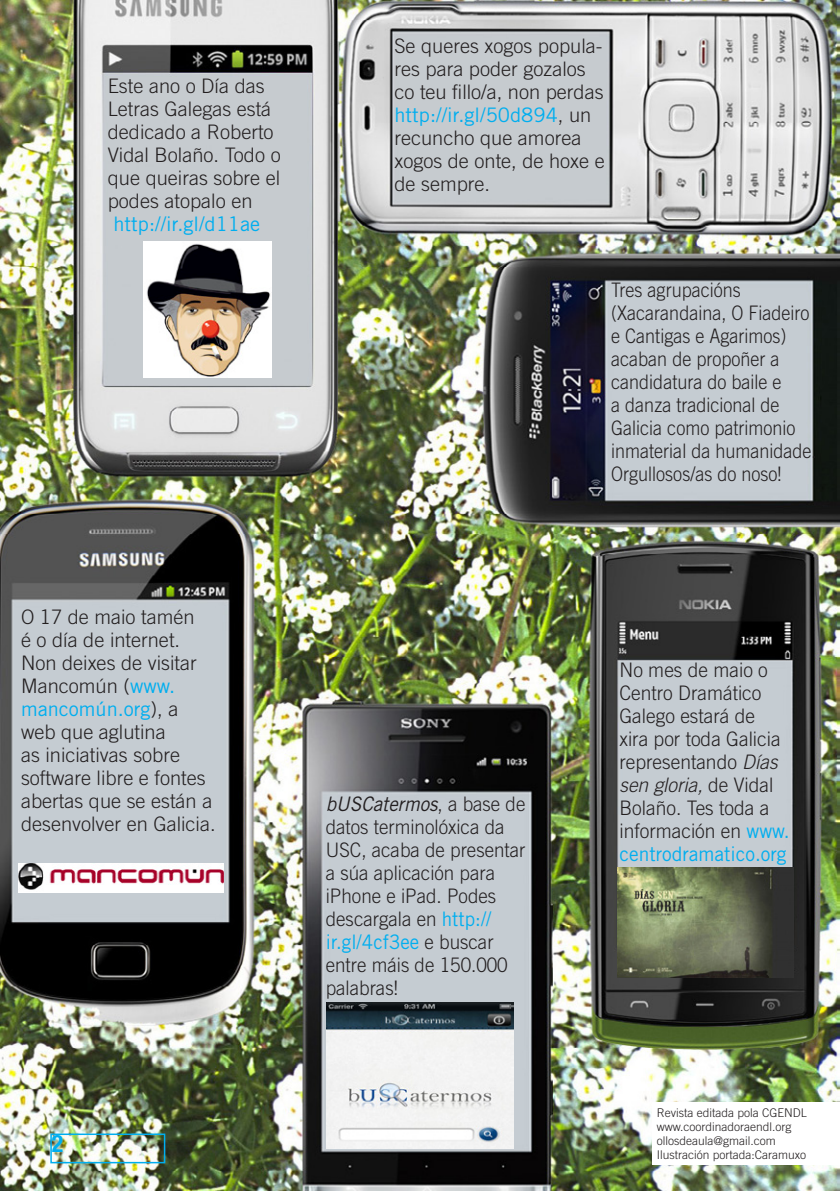
<style>
.page{position:relative;width:840px;height:1191px;background:#fff}
.page>*{position:absolute;margin:0;border:0;box-sizing:border-box;transform-origin:0 0}
.t1{font:700 condensed 24px "Helvetica Neue LT Std";color:#00aeef}
.t2{font:300 20px/23px "Trade Gothic LT Std";color:#231f20}
.t3{font:300 20px/23px "Trade Gothic LT Std";color:#231f20;scale:.9 1}
.t4{font:300 20px/23px "Trade Gothic LT Std";color:#231f20;scale:.94 1}
.t5{font:300 20px/23px "Trade Gothic LT Std";color:#231f20;scale:.96 1}
.t6{font:20px "Trade Gothic LT Std";color:#00aeef}
.t7{font:300 12px/13.8px "Trade Gothic LT Std";color:#231f20}
.s1{font-weight:400;color:#00aeef}
.s2{font-weight:400;font-style:italic}
.s3{font-style:italic}
</style>
<div class="page">
<img style="left:0;top:0;width:839px;height:1191px">
<div style="left:50px;top:1133px;width:115px;height:30px;border:2px solid #00aeef"></div>
<div style="left:652px;top:1102px;width:187px;height:62px;background:#fff"></div>
<img style="left:143px;top:241px;width:128px;height:136px">
<img style="left:18px;top:864px;width:205px;height:28px">
<img style="left:617px;top:867px;width:175px;height:110px">
<img style="left:326px;top:1002px;width:187px;height:146px">
<p class="t2" style="left:108px;top:74px;width:174px">Este ano o Día das<br>Letras Galegas está dedicado a Roberto<br>Vidal Bolaño. Todo o que queiras sobre el podes atopalo en</p>
<p class="t6" style="left:113px;top:212px;width:148px">http://ir.gl/d11ae</p>
<p class="t2" style="left:394px;top:34px;width:212px">Se queres xogos popula&shy;res para poder gozalos co teu fillo/a, non perdas <span class="s1">http://ir.gl/50d894</span>, un recuncho que amorea xogos de onte, de hoxe e de sempre.</p>
<p class="t3" style="left:611px;top:278px;width:229px">Tres agrupacións (Xacarandaina, O Fiadeiro e Cantigas e Agarimos) acaban de propoñer a candidatura do baile e<br>a danza tradicional de<br>Galicia como patrimonio inmaterial da humanidade.<br>Orgullosos/as do noso!</p>
<p class="t2" style="left:21px;top:604px;width:196px">O 17 de maio tamén<br>é o día de internet.<br>Non deixes de visitar<br>Mancomún (<span class="s1">www. mancomún.org</span>), a web que aglutina<br>as iniciativas sobre software libre e fontes abertas que se están a desenvolver en Galicia.</p>
<p class="t1" style="left:52px;top:1129px;width:13px">2</p>
<p class="t4" style="left:325px;top:792px;width:214px"><span class="s2">bUSCatermos</span>, a base de datos terminolóxica da<br>USC, acaba de presentar a súa aplicación para iPhone e iPad. Podes descargala en <span class="s1">http:// ir.gl/4cf3ee</span> e buscar entre máis de 150.000 palabras!</p>
<p class="t5" style="left:619px;top:658px;width:179px">No mes de maio o<br>Centro Dramático<br>Galego estará de<br>xira por toda Galicia representando <span class="s3">Días sen gloria,</span> de Vidal<br>Bolaño. Tes toda a información en <span class="s1">www. centrodramatico.org</span></p>
<p class="t7" style="left:656px;top:1106px;width:152px">Revista editada pola CGENDL www.coordinadoraendl.org ollosdeaula@gmail.com<br>Ilustración portada:Caramuxo</p>
</div>
